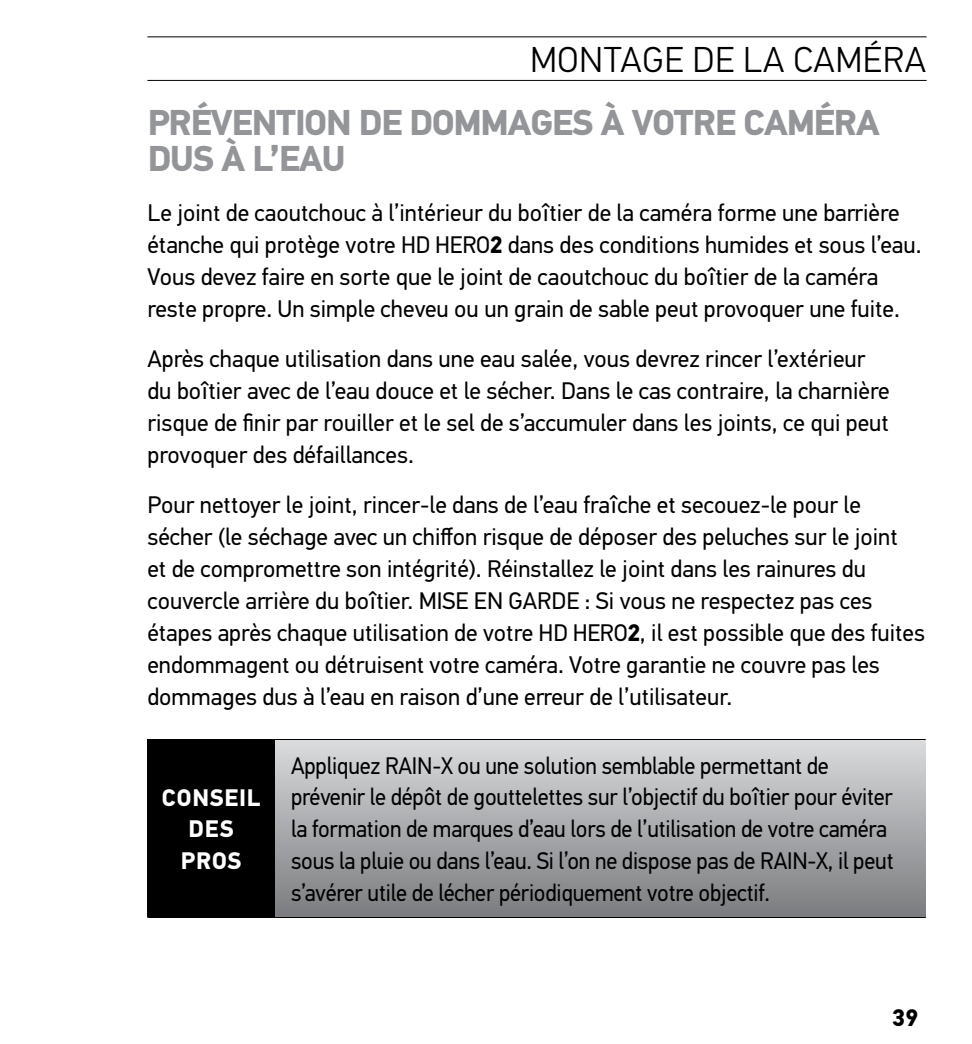
<style>
.page{position:relative;width:972px;height:1044px;background:#fff}
.page>*{position:absolute;margin:0;border:0;box-sizing:border-box;transform-origin:0 0}
.t1{font:700 36px "PF Din Text Pro";letter-spacing:-.03em;color:#939598}
.t2{font:300 36px "PF Din Text Pro";letter-spacing:.02em;color:#000}
.t3{font:24px/32px "PF Din Text Pro";color:#000}
.t4{font:24px/32px "PF Din Text Pro";color:#000;scale:.95 1}
.t5{font:700 24px "PF Din Text Pro";letter-spacing:.03em;color:#fff}
.t6{font:700 24px "PF Din Text Pro";color:#000}
.s1{font-weight:700}
</style>
<div class="page">
<hr style="left:147px;top:80px;width:780px;height:1px;background:#000">
<hr style="left:147px;top:36px;width:780px;height:2px;background:#000">
<div style="left:147px;top:740px;width:128px;height:178px;background:#000"></div>
<div style="left:275px;top:740px;width:651px;height:178px;background:linear-gradient(to bottom,#d9dbdd,#7a7c7e)"></div>
<hr style="left:147px;top:739px;width:128px;height:1px;background:#000">
<hr style="left:275px;top:739px;width:651px;height:1px;background:#000">
<hr style="left:275px;top:917px;width:651px;height:1px;background:#000">
<h1 class="t2" style="left:530px;top:39px;width:398px">MONTAGE DE LA CAMÉRA</h1>
<h1 class="t1" style="left:148px;top:101px;width:43px">PRÉVE</h1>
<h1 class="t1" style="left:252px;top:101px;width:402px">NTION DE DOMMAGES À VOTRE</h1>
<h1 class="t1" style="left:744px;top:101px;width:138px">CAMÉRA</h1>
<h1 class="t1" style="left:148px;top:137px;width:199px">DUS À L’EAU</h1>
<p class="t3" style="left:147px;top:197px;width:776px">Le joint de caoutchouc à l’intérieur du boîtier de la caméra forme une barrière étanche qui protège votre HD HERO<span class="s1">2</span> dans des conditions humides et sous l’eau.<br>Vous devez faire en sorte que le joint de caoutchouc du boîtier de la caméra reste propre. Un simple cheveu ou un grain de sable peut provoquer une fuite.</p>
<p class="t3" style="left:147px;top:343px;width:744px">Après chaque utilisation dans une eau salée, vous devrez rincer l’extérieur du boîtier avec de l’eau douce et le sécher. Dans le cas contraire, la charnière risque de finir par rouiller et le sel de s’accumuler dans les joints, ce qui peut provoquer des défaillances.</p>
<p class="t3" style="left:147px;top:489px;width:779px">Pour nettoyer le joint, rincer-le dans de l’eau fraîche et secouez-le pour le sécher (le séchage avec un chiffon risque de déposer des peluches sur le joint<br>et de compromettre son intégrité). Réinstallez le joint dans les rainures du couvercle arrière du boîtier. MISE EN GARDE : Si vous ne respectez pas ces étapes après chaque utilisation de votre HD HERO<span class="s1">2</span>, il est possible que des fuites endommagent ou détruisent votre caméra. Votre garantie ne couvre pas les dommages dus à l’eau en raison d’une erreur de l’utilisateur.</p>
<p class="t5" style="left:162px;top:783px;width:100px">CONSEIL</p>
<p class="t5" style="left:189px;top:815px;width:47px">DES</p>
<p class="t5" style="left:181px;top:847px;width:16px">PRO</p>
<p class="t5" style="left:228px;top:847px;width:15px">S</p>
<p class="t4" style="left:291px;top:749px;width:636px">Appliquez RAIN-X ou une solution semblable permettant de prévenir le dépôt de gouttelettes sur l’objectif du boîtier pour éviter la formation de marques d’eau lors de l’utilisation de votre caméra sous la pluie ou dans l’eau. Si l’on ne dispose pas de RAIN-X, il peut s’avérer utile de lécher périodiquement votre objectif.</p>
<p class="t6" style="left:892px;top:1003px;width:28px">39</p>
</div>
